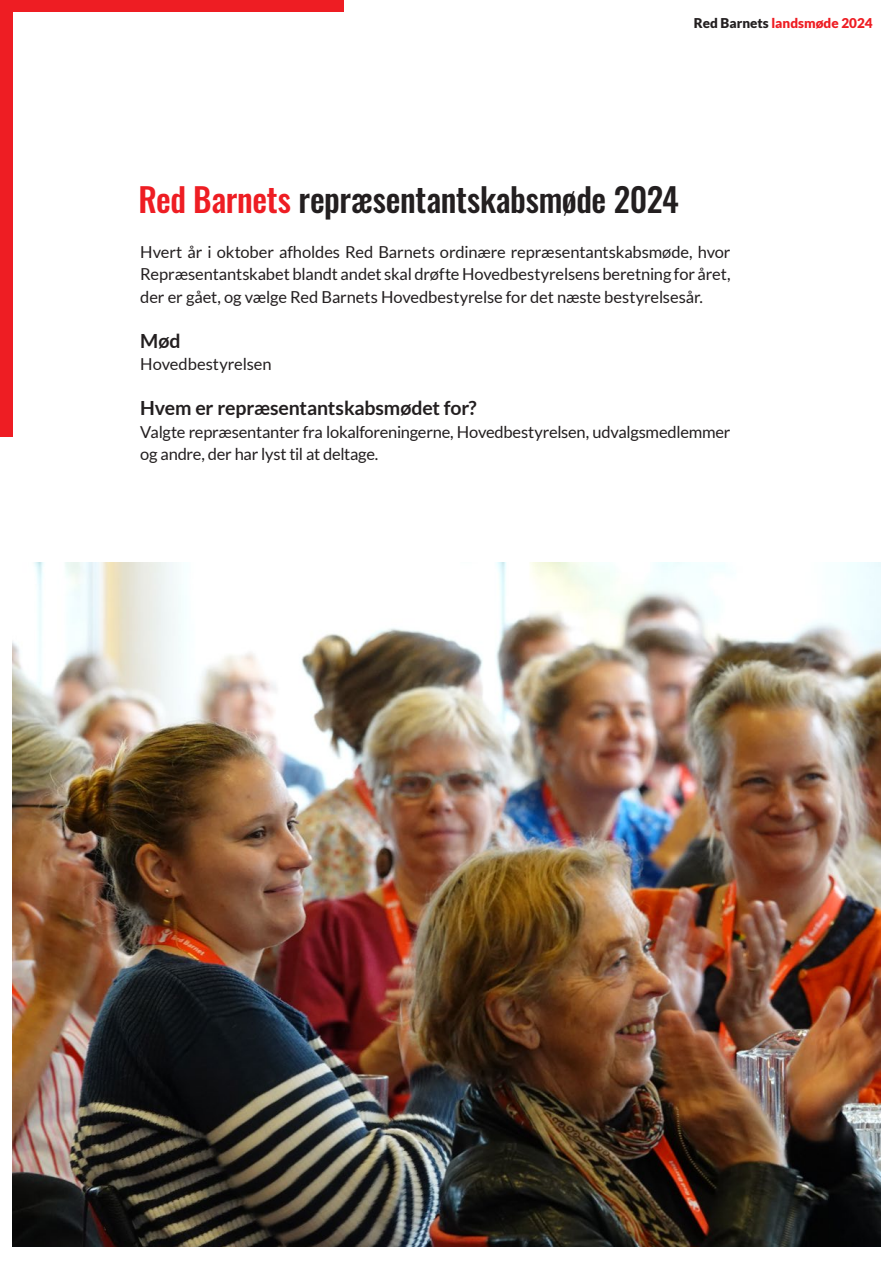
<style>
.page{position:relative;width:893px;height:1263px;background:#fff}
.page>*{position:absolute;margin:0;border:0;box-sizing:border-box;transform-origin:0 0}
.t1{font:500 33px "Oswald";letter-spacing:-.01em;color:#231f20}
.t2{font:700 19.5px "Lato";letter-spacing:-.005em;color:#231f20}
.t3{font:16.5px/22.5px "Lato";letter-spacing:-.015em;color:#231f20;text-align:justify}
.t4{font:900 13.5px "Lato";color:#ee1d23}
.s1{color:#231f20}
.s2{color:#ee1d23}
</style>
<div class="page">
<div style="left:0;top:0;width:344px;height:436px;background:#ee1d23"></div>
<div style="left:13px;top:13px;width:867px;height:1237px;background:#fff"></div>
<img style="left:13px;top:563px;width:867px;height:684px">
<p class="t4" style="left:694px;top:15px;width:180px"><span class="s1">Red Barnets</span> landsmøde 2024</p>
<h1 class="t1" style="left:138px;top:170px;width:542px"><span class="s2">Red Barnets</span> repræsentantskabsmøde 2024</h1>
<p class="t3" style="left:140px;top:240px;width:592px">Hvert år i oktober afholdes Red Barnets ordinære repræsentantskabsmøde, hvor Repræsentantskabet blandt andet skal drøfte Hovedbestyrelsens beretning for året, der er gået, og vælge Red Barnets Hovedbestyrelse for det næste bestyrelsesår.</p>
<p class="t2" style="left:140px;top:329px;width:42px">Mød</p>
<p class="t3" style="left:140px;top:353px;width:133px">Hovedbestyrelsen</p>
<p class="t2" style="left:140px;top:397px;width:338px">Hvem er repræsentantskabsmødet for?</p>
<p class="t3" style="left:140px;top:420px;width:592px">Valgte repræsentanter fra lokalforeningerne, Hovedbestyrelsen, udvalgsmedlemmer og andre, der har lyst til at deltage.</p>
</div>
